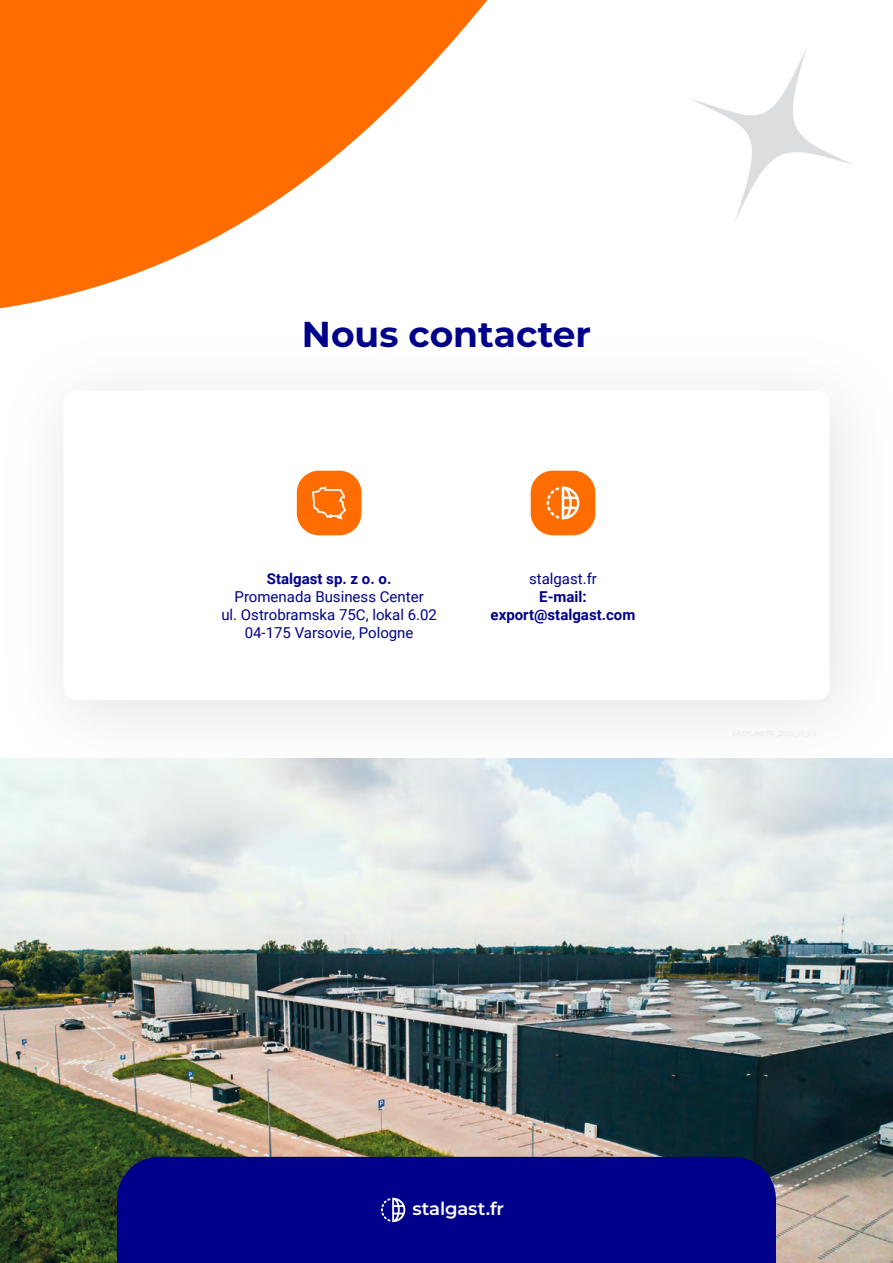
<style>
.page{position:relative;width:893px;height:1263px;background:#fff}
.page>*{position:absolute;margin:0;border:0;box-sizing:border-box;transform-origin:0 0}
.t1{font:700 36px "Montserrat";color:#00018a}
.t2{font:600 18px "Montserrat";letter-spacing:-.005em;color:#fff}
.t3{font:15px/18px "Roboto";color:#00018a;text-align:center}
.t4{font:700 15px/18px "Roboto";color:#00018a;text-align:center}
</style>
<div class="page">
<svg style="left:691px;top:49px;width:162px;height:172px"></svg>
<svg style="left:0;top:0;width:488px;height:309px;fill:#ff6d00"></svg>
<img style="left:0;top:758px;width:893px;height:505px">
<div style="left:117px;top:1157px;width:659px;height:106px;background:#00018a"></div>
<svg style="left:381px;top:1198px;width:24px;height:24px"></svg>
<div style="left:297px;top:471px;width:64px;height:64px;background:#ff6d00;border-radius:22px"></div>
<svg style="left:312px;top:486px;width:34px;height:33px"></svg>
<div style="left:531px;top:471px;width:64px;height:64px;background:#ff6d00;border-radius:22px"></div>
<svg style="left:547px;top:486px;width:32px;height:33px"></svg>
<h1 class="t1" style="left:302px;top:308px;width:291px">Nous contacter</h1>
<p class="t4" style="left:267px;top:569px;width:126px">Stalgast sp. z o. o.</p>
<p class="t3" style="left:221px;top:587px;width:217px">Promenada Business Center<br>ul. Ostrobramska 75C, lokal 6.02<br>04-175 Varsovie, Pologne</p>
<p class="t3" style="left:529px;top:569px;width:69px">stalgast.fr</p>
<p class="t4" style="left:491px;top:587px;width:146px">E-mail: export@stalgast.com</p>
<p class="t2" style="left:412px;top:1195px;width:93px">stalgast.fr</p>
</div>
